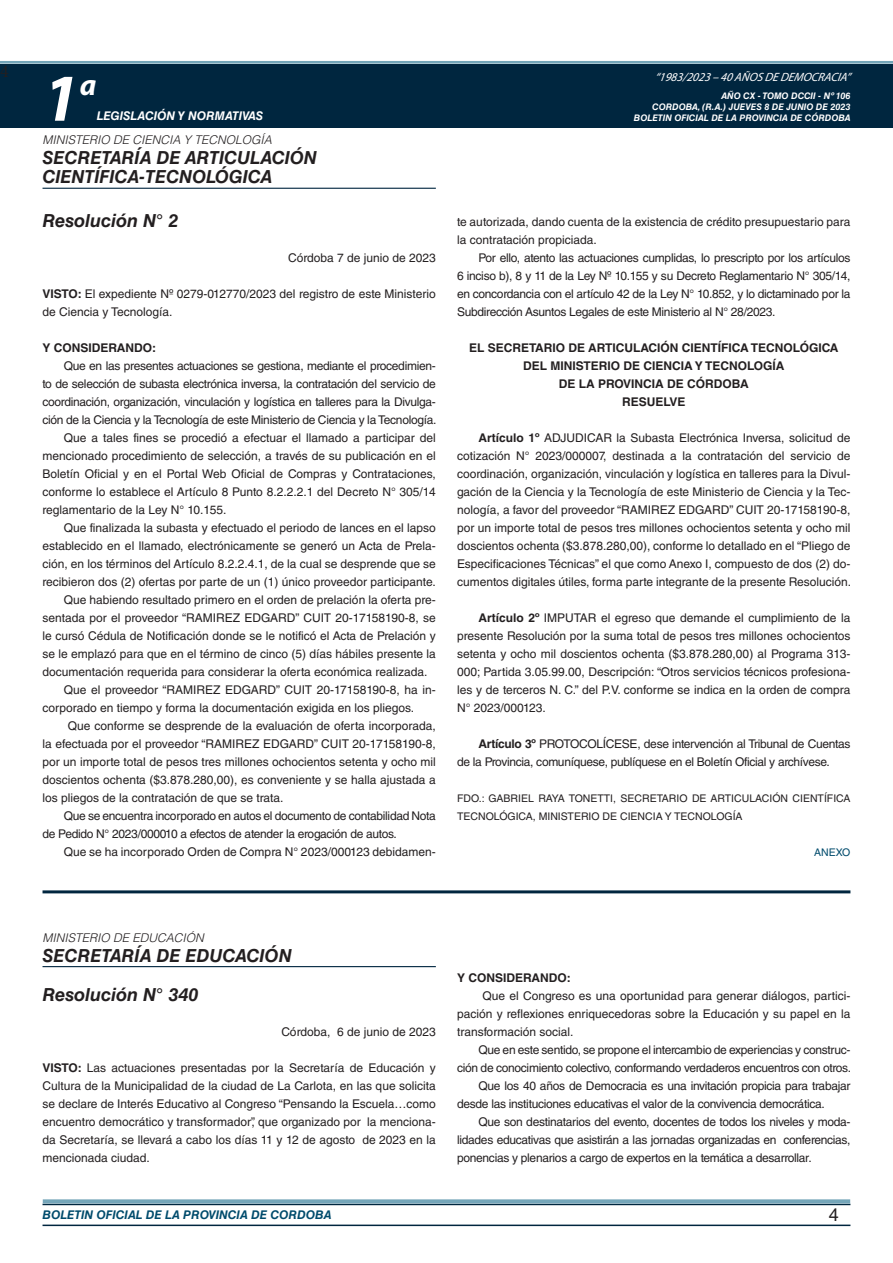
<style>
.page{position:relative;width:893px;height:1263px;background:#fff}
.page>*{position:absolute;margin:0;border:0;box-sizing:border-box;transform-origin:0 0}
.t1{font:italic 700 67.5px "Myriad Pro";color:#fff}
.t2{font:italic 700 30px "Myriad Pro";color:#fff}
.NOMBRE_DE_MINISTERIO{font:italic 700 18px "Helvetica LT Std";color:#231f20}
.t3{font:18px "Minion Pro";color:#231f20}
.t4{font:18px "Helvetica LT Std";color:#231f20}
.TEXTO_BASE{font:12px/18px "Helvetica LT Std";letter-spacing:-.02em;color:#231f20;text-align:justify}
.TEXTO_BASE-2{font:12px/18px "Helvetica LT Std";color:#231f20}
.RESUELVE{font:700 12px "Helvetica LT Std";color:#231f20}
.TITULO_light{font:italic 300 12px "Helvetica LT Std";color:#231f20}
.FECHA{font:12px "Helvetica LT Std";color:#231f20}
.t5{font:italic 700 12px "Helvetica LT Std";color:#004b6c}
.t6{font:italic 12px "Myriad Pro";color:#fff}
.TEXTO_BASE-3{font:700 12px "Helvetica LT Std";color:#231f20}
.t7{font:italic 700 12px "Helvetica LT Std";color:#fff}
.FIRMA{font:10.5px/18px "Helvetica LT Std";color:#231f20}
.ANEXO{font:10.5px "Helvetica LT Std";color:#004b6c}
.t8{font:italic 700 9px/10.8px "Helvetica LT Std";color:#fff;text-align:right}
.s1{font-weight:700}
</style>
<div class="page">
<div style="left:0;top:61px;width:893px;height:6px;background:#fff;opacity:.75"></div>
<div style="left:0;top:64px;width:893px;height:64px;background:#00263f"></div>
<hr style="left:43px;top:1224px;width:807px;height:2px;background:#00263f">
<div style="left:42px;top:1198px;width:809px;height:8px;background:#fff;opacity:.75"></div>
<hr style="left:43px;top:188px;width:393px;height:1px;background:#00263f">
<hr style="left:43px;top:890px;width:807px;height:3px;background:#00263f">
<hr style="left:43px;top:966px;width:393px;height:1px;background:#00263f">
<h3 class="t3" style="left:0;top:59px;width:10px">4</h3>
<h1 class="t1" style="left:43px;top:54px;width:38px">1</h1>
<h2 class="t2" style="left:80px;top:66px;width:18px">a</h2>
<p class="t7" style="left:97px;top:109px;width:168px">LEGISLACIÓN Y NORMATIVAS</p>
<p class="TITULO_light" style="left:43px;top:133px;width:231px">MINISTERIO DE CIENCIA Y TECNOLOGÍA</p>
<p class="NOMBRE_DE_MINISTERIO" style="left:43px;top:147px;width:276px">SECRETARÍA DE ARTICULACIÓN</p>
<p class="NOMBRE_DE_MINISTERIO" style="left:43px;top:166px;width:231px">CIENTÍFICA-TECNOLÓGICA</p>
<p class="NOMBRE_DE_MINISTERIO" style="left:43px;top:210px;width:137px">Resolución N° 2</p>
<p class="FECHA" style="left:288px;top:251px;width:149px">Córdoba 7 de junio de 2023</p>
<p class="TEXTO_BASE-2" style="left:43px;top:285px;width:395px"><span class="s1">VISTO:</span> El expediente Nº 0279-012770/2023 del registro de este Ministerio de Ciencia y Tecnología.</p>
<p class="TEXTO_BASE-3" style="left:43px;top:340px;width:115px">Y CONSIDERANDO:</p>
<p class="TEXTO_BASE" style="left:43px;top:357px;width:396px;text-indent:21px">Que en las presentes actuaciones se gestiona, mediante el procedimien&shy;to de selección de subasta electrónica inversa, la contratación del servicio de coordinación, organización, vinculación y logística en talleres para la Divulga&shy;ción de la Ciencia y la Tecnología de este Ministerio de Ciencia y la Tecnología.</p>
<p class="TEXTO_BASE" style="left:43px;top:429px;width:395px;text-indent:21px">Que a tales fines se procedió a efectuar el llamado a participar del mencionado procedimiento de selección, a través de su publicación en el Boletín Oficial y en el Portal Web Oficial de Compras y Contrataciones, conforme lo establece el Artículo 8 Punto 8.2.2.2.1 del Decreto N° 305/14 reglamentario de la Ley N° 10.155.</p>
<p class="TEXTO_BASE" style="left:43px;top:519px;width:395px;text-indent:21px">Que finalizada la subasta y efectuado el periodo de lances en el lapso establecido en el llamado, electrónicamente se generó un Acta de Prela&shy;ción, en los términos del Artículo 8.2.2.4.1, de la cual se desprende que se recibieron dos (2) ofertas por parte de un (1) único proveedor participante.</p>
<p class="TEXTO_BASE" style="left:43px;top:591px;width:395px;text-indent:21px">Que habiendo resultado primero en el orden de prelación la oferta pre&shy;sentada por el proveedor “RAMIREZ EDGARD” CUIT 20-17158190-8, se le cursó Cédula de Notificación donde se le notificó el Acta de Prelación y se le emplazó para que en el término de cinco (5) días hábiles presente la documentación requerida para considerar la oferta económica realizada.</p>
<p class="TEXTO_BASE-2" style="left:43px;top:681px;width:395px;text-indent:21px">Que el proveedor “RAMIREZ EDGARD” CUIT 20-17158190-8, ha in&shy;corporado en tiempo y forma la documentación exigida en los pliegos.</p>
<p class="TEXTO_BASE" style="left:43px;top:717px;width:395px;text-indent:25px">Que conforme se desprende de la evaluación de oferta incorporada, la efectuada por el proveedor “RAMIREZ EDGARD” CUIT 20-17158190-8, por un importe total de pesos tres millones ochocientos setenta y ocho mil doscientos ochenta ($3.878.280,00), es conveniente y se halla ajustada a los pliegos de la contratación de que se trata.</p>
<p class="TEXTO_BASE" style="left:43px;top:807px;width:395px;text-indent:21px">Que se encuentra incorporado en autos el documento de contabilidad Nota de Pedido N° 2023/000010 a efectos de atender la erogación de autos.</p>
<p class="TEXTO_BASE-2" style="left:64px;top:843px;width:374px">Que se ha incorporado Orden de Compra N° 2023/000123 debidamen-</p>
<p class="t6" style="left:655px;top:70px;width:197px">“ 1983/2023 – 40 AÑOS DE DEMOCRACIA”</p>
<p class="t8" style="left:634px;top:91px;width:218px">AÑO CX - TOMO DCCII - Nº 106<br>CORDOBA, (R.A.) JUEVES 8 DE JUNIO DE 2023<br>BOLETIN OFICIAL DE LA PROVINCIA DE CÓRDOBA</p>
<p class="TEXTO_BASE-2" style="left:457px;top:213px;width:395px">te autorizada, dando cuenta de la existencia de crédito presupuestario para la contratación propiciada.</p>
<p class="TEXTO_BASE" style="left:457px;top:249px;width:395px;text-indent:21px">Por ello, atento las actuaciones cumplidas, lo prescripto por los artículos 6 inciso b), 8 y 11 de la Ley Nº 10.155 y su Decreto Reglamentario N° 305/14, en concordancia con el artículo 42 de la Ley N° 10.852, y lo dictaminado por la Subdirección Asuntos Legales de este Ministerio al N° 28/2023.</p>
<p class="RESUELVE" style="left:469px;top:340px;width:371px">EL SECRETARIO DE ARTICULACIÓN CIENTÍFICA TECNOLÓGICA</p>
<p class="RESUELVE" style="left:523px;top:358px;width:263px">DEL MINISTERIO DE CIENCIA Y TECNOLOGÍA</p>
<p class="RESUELVE" style="left:559px;top:376px;width:192px">DE LA PROVINCIA DE CÓRDOBA</p>
<p class="RESUELVE" style="left:622px;top:394px;width:65px">RESUELVE</p>
<p class="TEXTO_BASE" style="left:457px;top:429px;width:396px;text-indent:21px"><span class="s1">Artículo 1º</span> ADJUDICAR la Subasta Electrónica Inversa, solicitud de cotización N° 2023/000007, destinada a la contratación del servicio de coordinación, organización, vinculación y logística en talleres para la Divul&shy;gación de la Ciencia y la Tecnología de este Ministerio de Ciencia y la Tec&shy;nología, a favor del proveedor “RAMIREZ EDGARD” CUIT 20-17158190-8, por un importe total de pesos tres millones ochocientos setenta y ocho mil doscientos ochenta ($3.878.280,00), conforme lo detallado en el “Pliego de Especificaciones Técnicas” el que como Anexo I, compuesto de dos (2) do&shy;cumentos digitales útiles, forma parte integrante de la presente Resolución.</p>
<p class="TEXTO_BASE" style="left:457px;top:609px;width:395px;text-indent:21px"><span class="s1">Artículo 2º</span> IMPUTAR el egreso que demande el cumplimiento de la presente Resolución por la suma total de pesos tres millones ochocientos setenta y ocho mil doscientos ochenta ($3.878.280,00) al Programa 313- 000; Partida 3.05.99.00, Descripción: “Otros servicios técnicos profesiona&shy;les y de terceros N. C.” del P.V. conforme se indica en la orden de compra N° 2023/000123.</p>
<p class="TEXTO_BASE" style="left:457px;top:735px;width:395px;text-indent:21px"><span class="s1">Artículo 3º</span> PROTOCOLÍCESE, dese intervención al Tribunal de Cuentas de la Provincia, comuníquese, publíquese en el Boletín Oficial y archívese.</p>
<p class="FIRMA" style="left:457px;top:789px;width:395px">FDO.: GABRIEL RAYA TONETTI, SECRETARIO DE ARTICULACIÓN CIENTÍFICA<br>TECNOLÓGICA, MINISTERIO DE CIENCIA Y TECNOLOGÍA</p>
<p class="ANEXO" style="left:814px;top:846px;width:38px">ANEXO</p>
<p class="TITULO_light" style="left:43px;top:930px;width:163px">MINISTERIO DE EDUCACIÓN</p>
<p class="NOMBRE_DE_MINISTERIO" style="left:43px;top:944px;width:251px">SECRETARÍA DE EDUCACIÓN</p>
<p class="NOMBRE_DE_MINISTERIO" style="left:43px;top:984px;width:157px">Resolución N° 340</p>
<p class="FECHA" style="left:281px;top:1025px;width:156px">Córdoba, 6 de junio de 2023</p>
<p class="TEXTO_BASE" style="left:43px;top:1059px;width:395px"><span class="s1">VISTO:</span> Las actuaciones presentadas por la Secretaría de Educación y Cultura de la Municipalidad de la ciudad de La Carlota, en las que solicita se declare de Interés Educativo al Congreso “Pensando la Escuela…como encuentro democrático y transformador”, que organizado por la menciona&shy;da Secretaría, se llevará a cabo los días 11 y 12 de agosto de 2023 en la mencionada ciudad.</p>
<p class="TEXTO_BASE-3" style="left:457px;top:970px;width:115px">Y CONSIDERANDO:</p>
<p class="TEXTO_BASE" style="left:457px;top:987px;width:395px;text-indent:26px">Que el Congreso es una oportunidad para generar diálogos, partici&shy;pación y reflexiones enriquecedoras sobre la Educación y su papel en la transformación social.</p>
<p class="TEXTO_BASE" style="left:457px;top:1041px;width:396px;text-align:right">Que en este sentido, se propone el intercambio de experiencias y construc&shy;ción de conocimiento colectivo, conformando verdaderos encuentros con otros.</p>
<p class="TEXTO_BASE" style="left:457px;top:1077px;width:395px;text-indent:21px">Que los 40 años de Democracia es una invitación propicia para trabajar desde las instituciones educativas el valor de la convivencia democrática.</p>
<p class="TEXTO_BASE" style="left:457px;top:1113px;width:395px;text-indent:21px">Que son destinatarios del evento, docentes de todos los niveles y moda&shy;lidades educativas que asistirán a las jornadas organizadas en conferencias, ponencias y plenarios a cargo de expertos en la temática a desarrollar.</p>
<p class="t5" style="left:43px;top:1208px;width:290px">BOLETIN OFICIAL DE LA PROVINCIA DE CORDOBA</p>
<h3 class="t4" style="left:829px;top:1204px;width:12px">4</h3>
</div>
